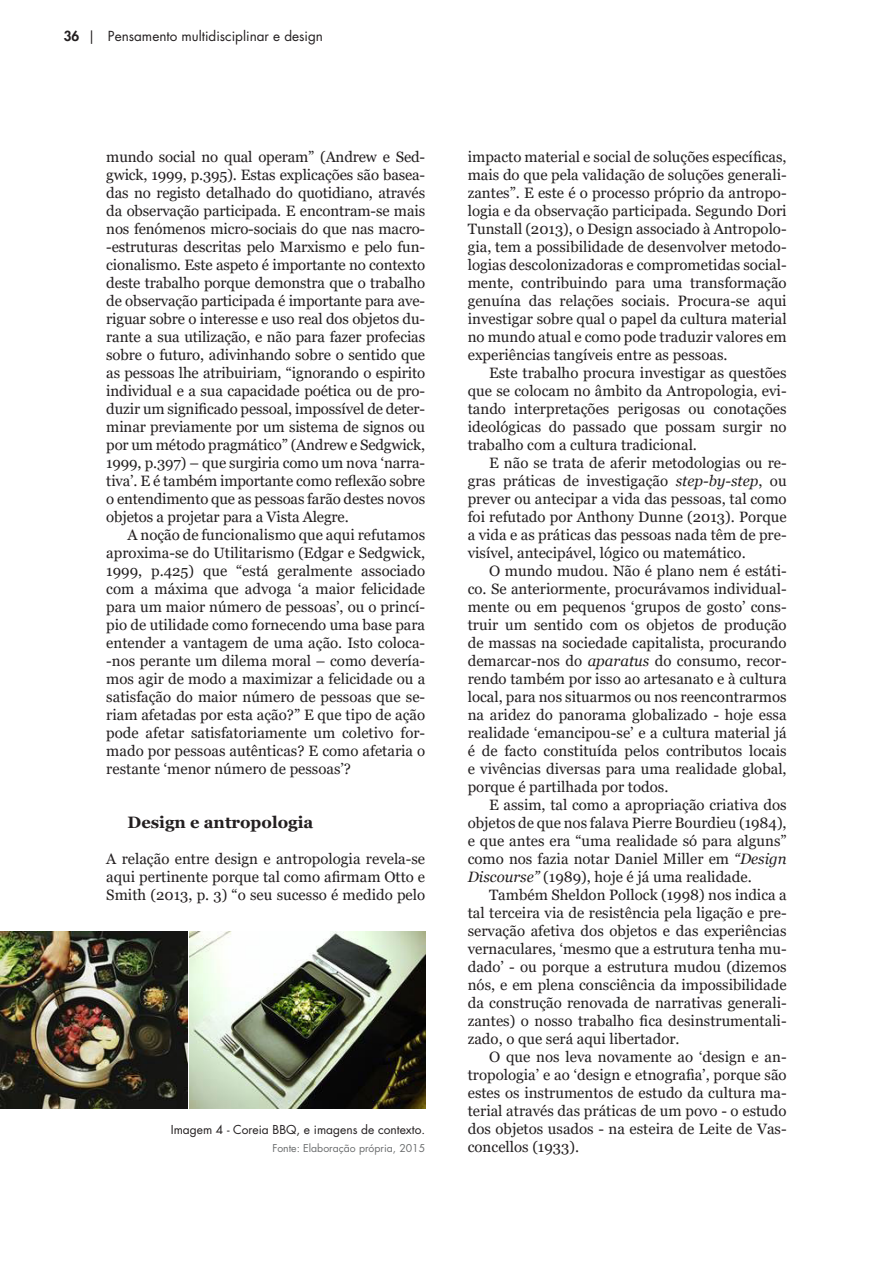
<style>
.page{position:relative;width:893px;height:1263px;background:#fff}
.page>*{position:absolute;margin:0;border:0;box-sizing:border-box;transform-origin:0 0}
.texto{font:700 16.5px "Georgia";color:#231f20}
.texto-2{font:15px/18px "Georgia";color:#231f20;text-align:justify}
.t1{font:13.5px "Futura Std";color:#231f20}
.legendas{font:12px "Futura Std";color:#231f20}
.legendas-2{font:10.5px "Futura Std";color:#6b6d6e}
.s1{font-weight:800}
.s2{font-style:italic}
</style>
<div class="page">
<img style="left:0;top:932px;width:187px;height:176px">
<img style="left:190px;top:932px;width:235px;height:176px">
<p class="t1" style="left:64px;top:28px;width:261px"><span class="s1">36</span> | Pensamento multidisciplinar e design</p>
<p class="texto-2" style="left:106px;top:148px;width:320px">mundo social no qual operam” (Andrew e Sed&shy;gwick, 1999, p.395). Estas explicações são basea&shy;das no registo detalhado do quotidiano, através da observação participada. E encontram-se mais nos fenómenos micro-sociais do que nas macro--estruturas descritas pelo Marxismo e pelo fun&shy;cionalismo. Este aspeto é importante no contexto deste trabalho porque demonstra que o trabalho de observação participada é importante para ave&shy;riguar sobre o interesse e uso real dos objetos du&shy;rante a sua utilização, e não para fazer profecias sobre o futuro, adivinhando sobre o sentido que as pessoas lhe atribuiriam, “ignorando o espirito individual e a sua capacidade poética ou de pro&shy;duzir um significado pessoal, impossível de deter&shy;minar previamente por um sistema de signos ou por um método pragmático” (Andrew e Sedgwick, 1999, p.397) – que surgiria como um nova ‘narra&shy;tiva’. E é também importante como reflexão sobre o entendimento que as pessoas farão destes novos objetos a projetar para a Vista Alegre.</p>
<p class="texto-2" style="left:106px;top:526px;width:320px;text-indent:21px">A noção de funcionalismo que aqui refutamos aproxima-se do Utilitarismo (Edgar e Sedgwick, 1999, p.425) que “está geralmente associado com a máxima que advoga ‘a maior felicidade para um maior número de pessoas’, ou o princí&shy;pio de utilidade como fornecendo uma base para entender a vantagem de uma ação. Isto coloca--nos perante um dilema moral – como devería&shy;mos agir de modo a maximizar a felicidade ou a satisfação do maior número de pessoas que se&shy;riam afetadas por esta ação?” E que tipo de ação pode afetar satisfatoriamente um coletivo for&shy;mado por pessoas autênticas? E como afetaria o restante ‘menor número de pessoas’?</p>
<p class="texto" style="left:128px;top:812px;width:187px">Design e antropologia</p>
<p class="texto-2" style="left:106px;top:850px;width:320px">A relação entre design e antropologia revela-se aqui pertinente porque tal como afirmam Otto e Smith (2013, p. 3) “o seu sucesso é medido pelo</p>
<p class="legendas" style="left:171px;top:1122px;width:256px">Imagem 4 - Coreia BBQ, e imagens de contexto.</p>
<p class="legendas-2" style="left:272px;top:1141px;width:154px">Fonte: Elaboração própria, 2015</p>
<p class="texto-2" style="left:468px;top:148px;width:320px">impacto material e social de soluções específicas, mais do que pela validação de soluções generali&shy;zantes”. E este é o processo próprio da antropo&shy;logia e da observação participada. Segundo Dori Tunstall (2013), o Design associado à Antropolo&shy;gia, tem a possibilidade de desenvolver metodo&shy;logias descolonizadoras e comprometidas social&shy;mente, contribuindo para uma transformação genuína das relações sociais. Procura-se aqui investigar sobre qual o papel da cultura material no mundo atual e como pode traduzir valores em experiências tangíveis entre as pessoas.</p>
<p class="texto-2" style="left:468px;top:364px;width:320px;text-indent:21px">Este trabalho procura investigar as questões que se colocam no âmbito da Antropologia, evi&shy;tando interpretações perigosas ou conotações ideológicas do passado que possam surgir no trabalho com a cultura tradicional.</p>
<p class="texto-2" style="left:468px;top:454px;width:320px;text-indent:21px">E não se trata de aferir metodologias ou re&shy;gras práticas de investigação <span class="s2">step-by-step</span>, ou prever ou antecipar a vida das pessoas, tal como foi refutado por Anthony Dunne (2013). Porque a vida e as práticas das pessoas nada têm de pre&shy;visível, antecipável, lógico ou matemático.</p>
<p class="texto-2" style="left:468px;top:562px;width:320px;text-indent:21px">O mundo mudou. Não é plano nem é estáti&shy;co. Se anteriormente, procurávamos individual&shy;mente ou em pequenos ‘grupos de gosto’ cons&shy;truir um sentido com os objetos de produção de massas na sociedade capitalista, procurando demarcar-nos do <span class="s2">aparatus</span> do consumo, recor&shy;rendo também por isso ao artesanato e à cultura local, para nos situarmos ou nos reencontrarmos na aridez do panorama globalizado - hoje essa realidade ‘emancipou-se’ e a cultura material já é de facto constituída pelos contributos locais e vivências diversas para uma realidade global, porque é partilhada por todos.</p>
<p class="texto-2" style="left:468px;top:796px;width:320px;text-indent:21px">E assim, tal como a apropriação criativa dos objetos de que nos falava Pierre Bourdieu (1984), e que antes era “uma realidade só para alguns” como nos fazia notar Daniel Miller em <span class="s2">“Design Discourse”</span> (1989), hoje é já uma realidade.</p>
<p class="texto-2" style="left:468px;top:886px;width:320px;text-indent:21px">Também Sheldon Pollock (1998) nos indica a tal terceira via de resistência pela ligação e pre&shy;servação afetiva dos objetos e das experiências vernaculares, ‘mesmo que a estrutura tenha mu&shy;dado’ - ou porque a estrutura mudou (dizemos nós, e em plena consciência da impossibilidade da construção renovada de narrativas generali&shy;zantes) o nosso trabalho fica desinstrumentali&shy;zado, o que será aqui libertador.</p>
<p class="texto-2" style="left:468px;top:1048px;width:320px;text-indent:21px">O que nos leva novamente ao ‘design e an&shy;tropologia’ e ao ‘design e etnografia’, porque são estes os instrumentos de estudo da cultura ma&shy;terial através das práticas de um povo - o estudo dos objetos usados - na esteira de Leite de Vas&shy;concellos (1933).</p>
</div>
